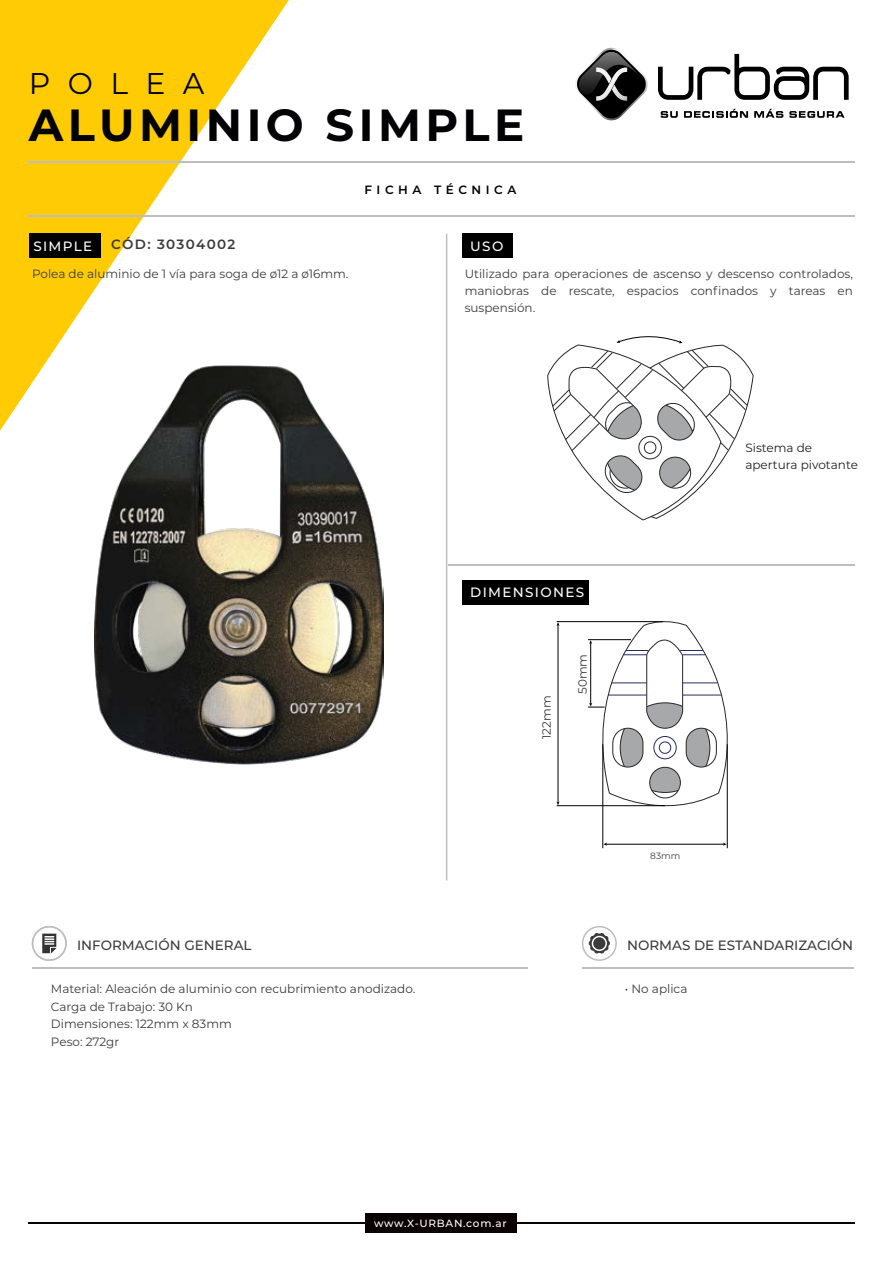
<style>
.page{position:relative;width:893px;height:1263px;background:#fff}
.page>*{position:absolute;margin:0;border:0;box-sizing:border-box;transform-origin:0 0}
.t1{font:700 45px "Montserrat";letter-spacing:.1em;color:#020204}
.t2{font:30px "Montserrat";letter-spacing:.58em;color:#020204}
.t3{font:500 13.5px "Montserrat";color:#3b3b3c}
.t4{font:500 13.5px "Montserrat";letter-spacing:.1em;color:#fff}
.t5{font:600 13.5px "Montserrat";letter-spacing:.1em;color:#3b3b3c}
.t6{font:12px/17.4px "Montserrat";color:#3b3b3c}
.t7{font:12px/17.4px "Montserrat";color:#231f20}
.t8{font:600 12px "Montserrat";letter-spacing:.38em;color:#000}
.t9{font:500 10.5px "Montserrat";letter-spacing:.07em;color:#fff}
.t10{font:9px "Montserrat";color:#3b3b3c}
</style>
<div class="page">
<svg style="left:0;top:0;width:289px;height:431px;fill:#ffcb05"></svg>
<hr style="left:28px;top:1222px;width:827px;height:1px;background:#0a0203">
<div style="left:365px;top:1213px;width:151px;height:19px;background:#0a0203"></div>
<div style="left:29px;top:234px;width:71px;height:24px;background:#000"></div>
<hr style="left:448px;top:564px;width:406px;height:1px;background:#bcbec0">
<hr style="left:28px;top:161px;width:827px;height:1px;background:#bcbec0">
<hr style="left:28px;top:215px;width:827px;height:1px;background:#bcbec0">
<hr style="left:32px;top:968px;width:496px;height:1px;background:#bcbec0">
<div style="left:32px;top:926px;width:35px;height:35px;border:2px solid #bcbec0;border-radius:50%"></div>
<hr style="left:582px;top:968px;width:272px;height:1px;background:#bcbec0">
<div style="left:582px;top:926px;width:35px;height:35px;border:2px solid #bcbec0;border-radius:50%"></div>
<svg style="left:661px;top:111px;width:17px;height:7px"></svg>
<svg style="left:684px;top:109px;width:64px;height:9px"></svg>
<svg style="left:754px;top:109px;width:29px;height:9px"></svg>
<svg style="left:789px;top:111px;width:56px;height:7px"></svg>
<svg style="left:658px;top:54px;width:191px;height:46px"></svg>
<svg style="left:575px;top:48px;width:73px;height:73px"></svg>
<div style="left:463px;top:234px;width:50px;height:24px;background:#000"></div>
<div style="left:463px;top:580px;width:126px;height:24px;background:#000"></div>
<svg style="left:42px;top:933px;width:14px;height:20px"></svg>
<svg style="left:588px;top:933px;width:22px;height:21px"></svg>
<svg style="left:446px;top:234px;width:1px;height:646px"></svg>
<svg style="left:547px;top:336px;width:207px;height:185px"></svg>
<hr style="left:557px;top:621px;width:106px;height:1px;background:#010101">
<hr style="left:557px;top:805px;width:108px;height:1px;background:#010101">
<hr style="left:558px;top:625px;width:1px;height:178px;background:#010101">
<svg style="left:583px;top:621px;width:145px;height:228px"></svg>
<img style="left:95px;top:352px;width:289px;height:413px">
<h2 class="t2" style="left:29px;top:63px;width:177px">POLEA</h2>
<h1 class="t1" style="left:29px;top:92px;width:497px">ALUMINIO SIMPLE</h1>
<p class="t8" style="left:364px;top:181px;width:153px">FICHA TÉCNICA</p>
<p class="t5" style="left:111px;top:235px;width:126px">CÓD: 30304002</p>
<p class="t4" style="left:33px;top:237px;width:60px">SIMPLE</p>
<p class="t4" style="left:470px;top:237px;width:35px">USO</p>
<p class="t6" style="left:32px;top:264px;width:318px">Polea de aluminio de 1 vía para soga de ø12 a ø16mm.</p>
<p class="t6" style="left:465px;top:264px;width:390px;text-align:justify">Utilizado para operaciones de ascenso y descenso controlados, maniobras de rescate, espacios confinados y tareas en suspensión.</p>
<p class="t3" style="left:77px;top:935px;width:176px">INFORMACIÓN GENERAL</p>
<p class="t6" style="left:51px;top:980px;width:366px">Material: Aleación de aluminio con recubrimiento anodizado.<br>Carga de Trabajo: 30 Kn<br>Dimensiones: 122mm x 83mm<br>Peso: 272gr</p>
<p class="t7" style="left:745px;top:438px;width:114px">Sistema de apertura pivotante</p>
<p class="t4" style="left:470px;top:583px;width:116px">DIMENSIONES</p>
<p class="t6" style="left:537px;top:739px;width:45px;rotate:-90deg">122mm</p>
<p class="t6" style="left:573px;top:694px;width:42px;rotate:-90deg">50mm</p>
<p class="t10" style="left:650px;top:849px;width:32px">83mm</p>
<p class="t3" style="left:627px;top:935px;width:228px">NORMAS DE ESTANDARIZACIÓN</p>
<p class="t6" style="left:625px;top:980px;width:64px">• No aplica</p>
<p class="t9" style="left:374px;top:1215px;width:134px">www.X-URBAN.com.ar</p>
</div>
